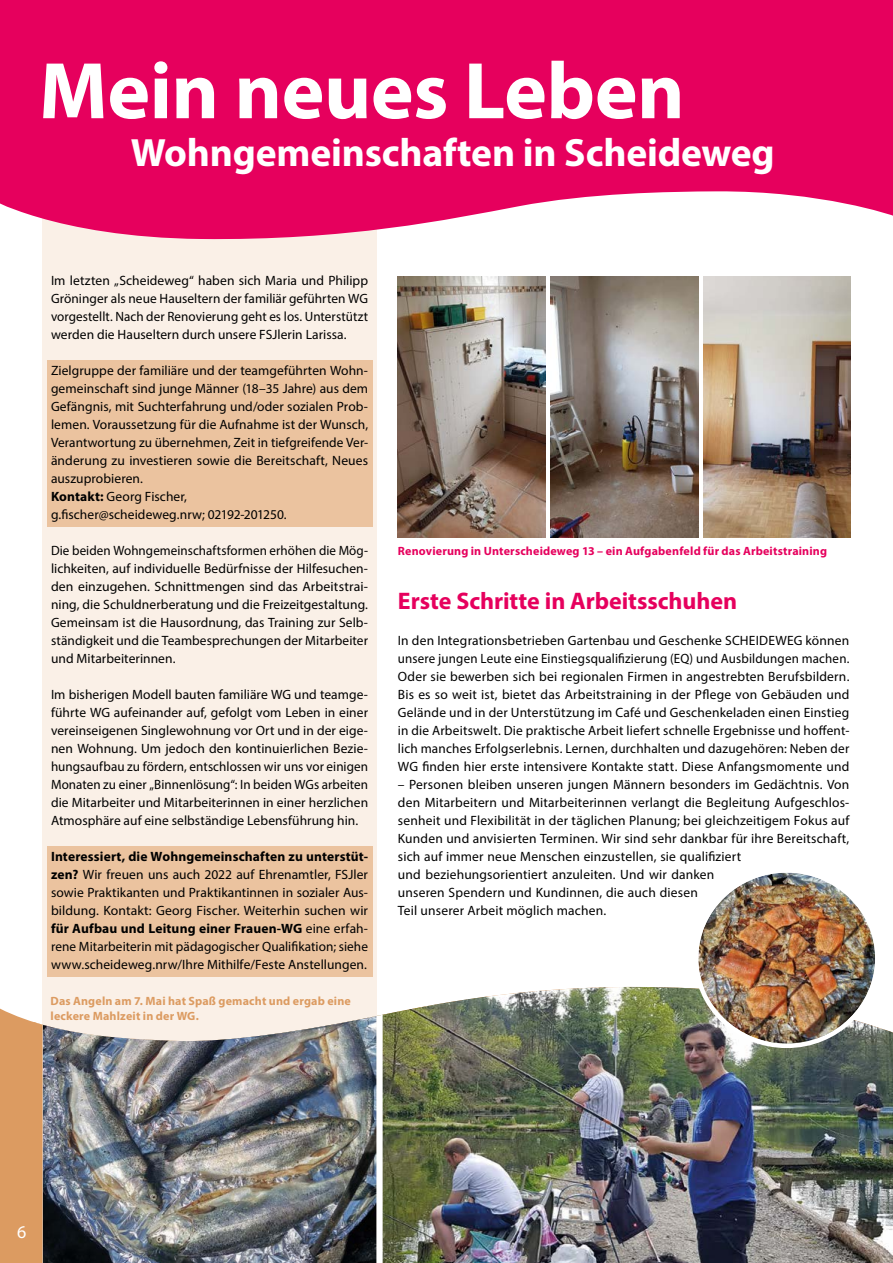
<style>
.page{position:relative;width:893px;height:1263px;background:#fff}
.page>*{position:absolute;margin:0;border:0;box-sizing:border-box;transform-origin:0 0}
.t1{font:700 81px "Myriad Pro";letter-spacing:-.005em;color:#fff}
.t2{font:700 39.6px "Myriad Pro";letter-spacing:-.005em;color:#fff}
.t3{font:700 24px "Myriad Pro";letter-spacing:-.005em;color:#e6005d}
.t4{font:18px "Myriad Pro";color:#fff}
.t5{font:13.5px/18px "Myriad Pro";letter-spacing:.01em;color:#000;text-align:justify}
.t6{font:700 12px "Myriad Pro";letter-spacing:.015em;color:#e6005d}
.t7{font:700 12px/15px "Myriad Pro";letter-spacing:.015em;color:#dc9b61}
.s1{font-weight:700}
</style>
<div class="page">
<div style="left:43px;top:204px;width:334px;height:865px;background:#faf0e7"></div>
<svg style="left:0;top:0;width:893px;height:241px;background:#e81b6e"></svg>
<img style="left:0;top:981px;width:893px;height:282px">
<img style="left:181px;top:987px;width:712px;height:55px">
<img style="left:34px;top:996px;width:352px;height:267px">
<div style="left:47px;top:361px;width:325px;height:130px;background:#ebc39f"></div>
<div style="left:47px;top:487px;width:325px;height:22px;background:#ebc39f"></div>
<div style="left:47px;top:505px;width:325px;height:22px;background:#ebc39f"></div>
<div style="left:47px;top:847px;width:325px;height:112px;background:#ebc39f"></div>
<div style="left:47px;top:955px;width:325px;height:22px;background:#ebc39f"></div>
<img style="left:398px;top:276px;width:147px;height:261px">
<img style="left:550px;top:276px;width:148px;height:261px">
<img style="left:703px;top:276px;width:147px;height:261px">
<img style="left:698px;top:873px;width:177px;height:170px">
<div style="left:694px;top:868px;width:186px;height:180px;border:4px solid #fff;border-radius:50%"></div>
<svg style="left:34px;top:1022px;width:9px;height:241px;background:#db9e67"></svg>
<h1 class="t1" style="left:39px;top:38px;width:647px">Mein neues Leben</h1>
<h2 class="t2" style="left:131px;top:127px;width:645px">Wohngemeinschaften in Scheideweg</h2>
<p class="t5" style="left:51px;top:271px;width:319px">Im letzten „Scheideweg“ haben sich Maria und Philipp Gröninger als neue Hauseltern der familiär geführten WG vorgestellt. Nach der Renovierung geht es los. Unterstützt werden die Hauseltern durch unsere FSJlerin Larissa.</p>
<p class="t5" style="left:51px;top:361px;width:319px;text-align:left">Zielgruppe der familiäre und der teamgeführten Wohn&shy;gemeinschaft sind junge Männer (18–35 Jahre) aus dem Gefängnis, mit Suchterfahrung und/oder sozialen Prob&shy;lemen. Voraussetzung für die Aufnahme ist der Wunsch, Verantwortung zu übernehmen, Zeit in tiefgreifende Ver&shy;änderung zu investieren sowie die Bereitschaft, Neues auszuprobieren.<br><span class="s1">Kontakt:</span> Georg Fischer,<br>g.fischer@scheideweg.nrw; 02192-201250.</p>
<p class="t5" style="left:51px;top:541px;width:319px">Die beiden Wohngemeinschaftsformen erhöhen die Mög&shy;lichkeiten, auf individuelle Bedürfnisse der Hilfesuchen&shy;den einzugehen. Schnittmengen sind das Arbeitstrai&shy;ning, die Schuldnerberatung und die Freizeitgestaltung.<br>Gemeinsam ist die Hausordnung, das Training zur Selb&shy;ständigkeit und die Teambesprechungen der Mitarbeiter und Mitarbeiterinnen.</p>
<p class="t5" style="left:51px;top:685px;width:319px">Im bisherigen Modell bauten familiäre WG und teamge&shy;führte WG aufeinander auf, gefolgt vom Leben in einer vereinseigenen Singlewohnung vor Ort und in der eige&shy;nen Wohnung. Um jedoch den kontinuierlichen Bezie&shy;hungsaufbau zu fördern, entschlossen wir uns vor einigen Monaten zu einer „Binnenlösung“: In beiden WGs arbeiten die Mitarbeiter und Mitarbeiterinnen in einer herzlichen Atmosphäre auf eine selbständige Lebensführung hin.</p>
<p class="t5" style="left:51px;top:847px;width:319px"><span class="s1">Interessiert, die Wohngemeinschaften zu unterstüt&shy;zen?</span> Wir freuen uns auch 2022 auf Ehrenamtler, FSJler sowie Praktikanten und Praktikantinnen in sozialer Aus&shy;bildung. Kontakt: Georg Fischer. Weiterhin suchen wir <span class="s1">für Aufbau und Leitung einer Frauen-WG</span> eine erfah&shy;rene Mitarbeiterin mit pädagogischer Qualifikation; siehe www.scheideweg.nrw/Ihre Mithilfe/Feste Anstellungen.</p>
<p class="t7" style="left:51px;top:993px;width:302px">Das Angeln am 7. Mai hat Spaß gemacht und ergab eine leckere Mahlzeit in der WG.</p>
<p class="t6" style="left:398px;top:543px;width:431px">Renovierung in Unterscheideweg 13 – ein Aufgabenfeld für das Arbeitstraining</p>
<h3 class="t3" style="left:398px;top:585px;width:341px">Erste Schritte in Arbeitsschuhen</h3>
<p class="t5" style="left:398px;top:631px;width:453px">In den Integrationsbetrieben Gartenbau und Geschenke SCHEIDEWEG können unsere jungen Leute eine Einstiegsqualifizierung (EQ) und Ausbildungen machen.<br>Oder sie bewerben sich bei regionalen Firmen in angestrebten Berufsbildern.<br>Bis es so weit ist, bietet das Arbeitstraining in der Pflege von Gebäuden und Gelände und in der Unterstützung im Café und Geschenkeladen einen Einstieg in die Arbeitswelt. Die praktische Arbeit liefert schnelle Ergebnisse und hoffent&shy;lich manches Erfolgserlebnis. Lernen, durchhalten und dazugehören: Neben der WG finden hier erste intensivere Kontakte statt. Diese Anfangsmomente und</p>
<p class="t5" style="left:398px;top:775px;width:453px;text-align:left">– Personen bleiben unseren jungen Männern besonders im Gedächtnis. Von den Mitarbeitern und Mitarbeiterinnen verlangt die Begleitung Aufgeschlos&shy;senheit und Flexibilität in der täglichen Planung; bei gleichzeitigem Fokus auf Kunden und anvisierten Terminen. Wir sind sehr dankbar für ihre Bereitschaft, sich auf immer neue Menschen einzustellen, sie qualifiziert<br>und beziehungsorientiert anzuleiten. Und wir danken<br>unseren Spendern und Kundinnen, die auch diesen<br>Teil unserer Arbeit möglich machen.</p>
<h3 class="t4" style="left:17px;top:1221px;width:11px">6</h3>
</div>
